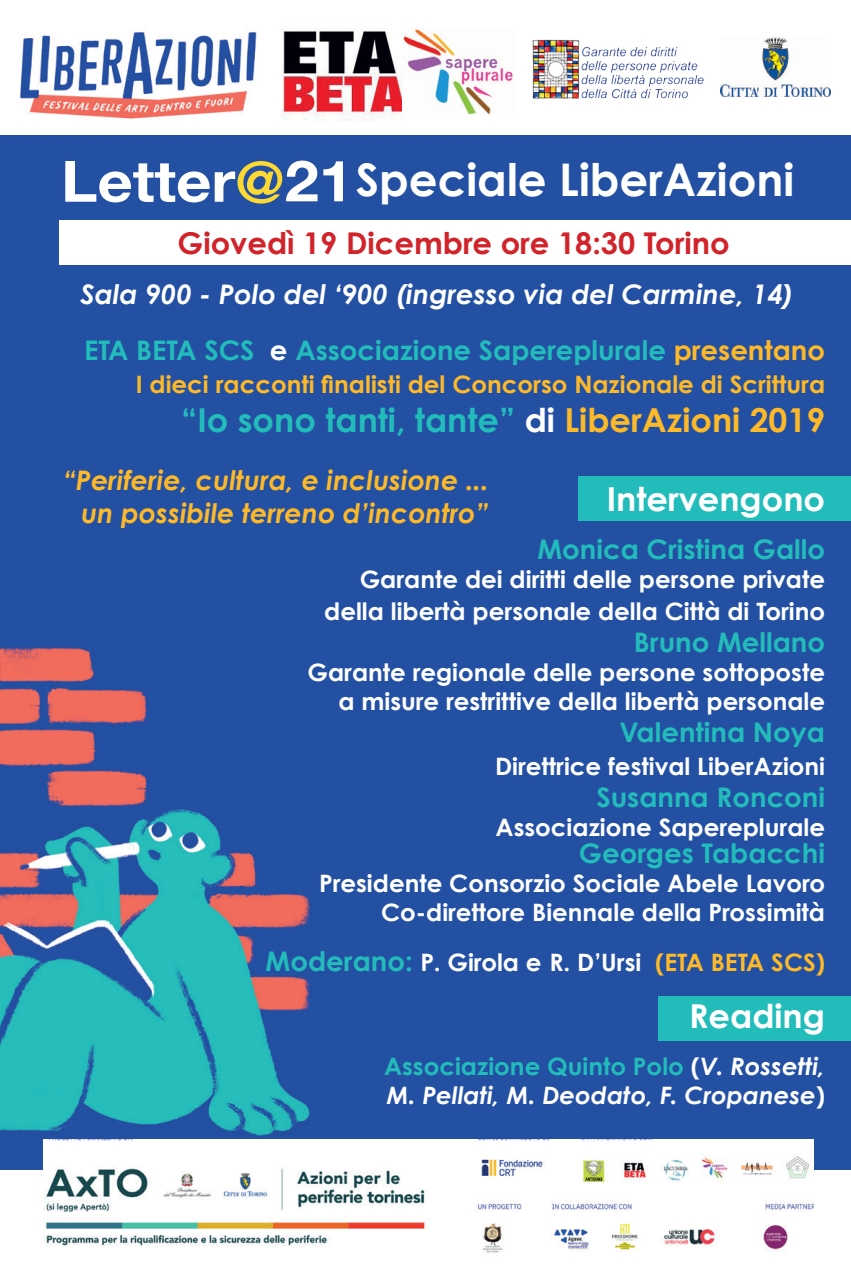
<style>
.page{position:relative;width:851px;height:1276px;background:#fff}
.page>*{position:absolute;margin:0;border:0;box-sizing:border-box;transform-origin:0 0}
.t1{font:700 45px "Century Gothic";color:#fff}
.t2{font:700 33px "Century Gothic";color:#22bcbb}
.t3{font:700 33px "Century Gothic";color:#fff}
.t4{font:700 30px "Century Gothic";color:#d1232a}
.t5{font:italic 700 27px/54.9px "Century Gothic";color:#fff}
.t6{font:700 27px "Century Gothic";color:#22bcbb}
.t7{font:italic 700 27px/32.4px "Century Gothic";color:#fdb928;text-align:right}
.t8{font:700 24px/28.8px "Century Gothic";color:#fff;text-align:right}
.t9{font:italic 700 24px/28.8px "Century Gothic";color:#fff}
.t10{font:700 24px "Century Gothic";color:#fdb928}
.s1{font-style:normal;color:#22bcbb}
.s2{font-style:normal}
.s3{font-style:normal;color:#fdb928}
.s4{color:#fff}
.s5{color:#fdb928}
.s6{font-size:27px;color:#22bcbb}
</style>
<div class="page">
<div style="left:0;top:136px;width:850px;height:1034px;background:#2350a3"></div>
<img style="left:0;top:646px;width:390px;height:502px">
<img style="left:44px;top:1140px;width:769px;height:113px">
<div style="left:60px;top:221px;width:790px;height:44px;background:#fff"></div>
<div style="left:658px;top:996px;width:192px;height:44px;background:#22bcbb"></div>
<div style="left:578px;top:476px;width:272px;height:45px;background:#22bcbb"></div>
<img style="left:720px;top:38px;width:110px;height:59px">
<img style="left:532px;top:39px;width:172px;height:60px">
<svg style="left:65px;top:161px;width:278px;height:43px"></svg>
<img style="left:20px;top:32px;width:237px;height:87px">
<img style="left:281px;top:28px;width:123px;height:93px">
<img style="left:402px;top:28px;width:111px;height:85px">
<h1 class="t1" style="left:355px;top:152px;width:440px">Speciale LiberAzioni</h1>
<p class="t4" style="left:177px;top:224px;width:553px">Giovedì 19 Dicembre ore 18:30 Torino</p>
<p class="t5" style="left:80px;top:266px;width:746px">Sala 900 - Polo del ‘900 (ingresso via del Carmine, 14)<br><span class="s1">ETA BETA SCS</span> <span class="s2">e</span> <span class="s1">Associazione Sapereplurale</span> <span class="s3">presentano</span></p>
<p class="t10" style="left:136px;top:369px;width:690px">I dieci racconti finalisti del Concorso Nazionale di Scrittura</p>
<h2 class="t2" style="left:181px;top:399px;width:645px">“Io sono tanti, tante” <span class="s4">di</span> <span class="s5">LiberAzioni 2019</span></h2>
<p class="t7" style="left:63px;top:464px;width:427px">“Periferie, cultura, e inclusione ... un possibile terreno d’incontro”</p>
<h2 class="t3" style="left:606px;top:478px;width:220px">Intervengono</h2>
<p class="t6" style="left:537px;top:532px;width:289px">Monica Cristina Gallo</p>
<p class="t8" style="left:324px;top:562px;width:502px;line-height:32.4px">Garante dei diritti delle persone private della libertà personale della Città di Torino</p>
<p class="t6" style="left:633px;top:625px;width:193px">Bruno Mellano</p>
<p class="t8" style="left:307px;top:657px;width:519px">Garante regionale delle persone sottoposte a misure restrittive della libertà personale</p>
<p class="t6" style="left:619px;top:715px;width:207px">Valentina Noya</p>
<p class="t8" style="left:495px;top:751px;width:331px">Direttrice festival LiberAzioni</p>
<p class="t6" style="left:596px;top:780px;width:230px">Susanna Ronconi</p>
<p class="t8" style="left:495px;top:812px;width:331px">Associazione Sapereplurale</p>
<p class="t6" style="left:579px;top:836px;width:247px">Georges Tabacchi</p>
<p class="t8" style="left:319px;top:868px;width:507px">Presidente Consorzio Sociale Abele Lavoro<br>Co-direttore Biennale della Prossimità</p>
<p class="t8" style="left:265px;top:947px;width:561px"><span class="s6">Moderano:</span> P. Girola e R. D’Ursi <span class="s5">(ETA BETA SCS)</span></p>
<h2 class="t3" style="left:689px;top:995px;width:137px">Reading</h2>
<p class="t9" style="left:384px;top:1051px;width:442px"><span class="s1">Associazione Quinto Polo</span> <span class="s2">(</span>V. Rossetti,<br>M. Pellati, M. Deodato, F. Cropanese<span class="s2">)</span></p>
</div>
